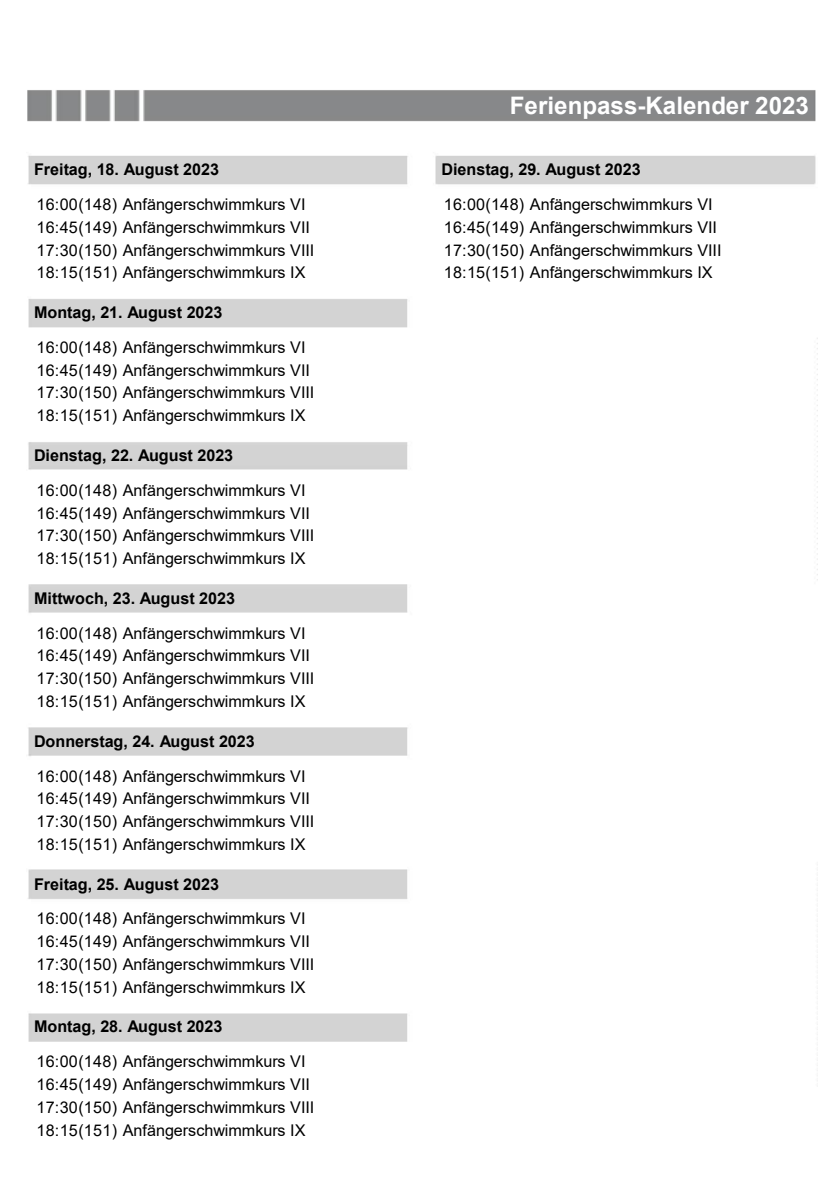
<style>
.page{position:relative;width:840px;height:1191px;background:#fff}
.page>*{position:absolute;margin:0;border:0;box-sizing:border-box;transform-origin:0 0}
.t1{font:700 24px "Arial";color:#fff}
.t2{font:16.2px/22.8px "Arial";color:#000}
.t3{font:700 16.2px "Arial";letter-spacing:-.005em;color:#000}
</style>
<div class="page">
<img style="left:27px;top:90px;width:789px;height:952px">
<h1 class="t1" style="left:509px;top:88px;width:300px">Ferienpass-Kalender 2023</h1>
<p class="t3" style="left:34px;top:158px;width:186px">Freitag, 18. August 2023</p>
<p class="t3" style="left:441px;top:158px;width:201px">Dienstag, 29. August 2023</p>
<p class="t2" style="left:37px;top:193px;width:279px">16:00(148) Anfängerschwimmkurs VI 16:45(149) Anfängerschwimmkurs VII 17:30(150) Anfängerschwimmkurs VIII 18:15(151) Anfängerschwimmkurs IX</p>
<p class="t2" style="left:443px;top:193px;width:279px">16:00(148) Anfängerschwimmkurs VI 16:45(149) Anfängerschwimmkurs VII 17:30(150) Anfängerschwimmkurs VIII 18:15(151) Anfängerschwimmkurs IX</p>
<p class="t3" style="left:34px;top:301px;width:190px">Montag, 21. August 2023</p>
<p class="t2" style="left:37px;top:335px;width:279px">16:00(148) Anfängerschwimmkurs VI 16:45(149) Anfängerschwimmkurs VII 17:30(150) Anfängerschwimmkurs VIII 18:15(151) Anfängerschwimmkurs IX</p>
<p class="t3" style="left:34px;top:444px;width:201px">Dienstag, 22. August 2023</p>
<p class="t2" style="left:37px;top:478px;width:279px">16:00(148) Anfängerschwimmkurs VI 16:45(149) Anfängerschwimmkurs VII 17:30(150) Anfängerschwimmkurs VIII 18:15(151) Anfängerschwimmkurs IX</p>
<p class="t3" style="left:34px;top:587px;width:202px">Mittwoch, 23. August 2023</p>
<p class="t2" style="left:37px;top:621px;width:279px">16:00(148) Anfängerschwimmkurs VI 16:45(149) Anfängerschwimmkurs VII 17:30(150) Anfängerschwimmkurs VIII 18:15(151) Anfängerschwimmkurs IX</p>
<p class="t3" style="left:34px;top:729px;width:222px">Donnerstag, 24. August 2023</p>
<p class="t2" style="left:37px;top:764px;width:279px">16:00(148) Anfängerschwimmkurs VI 16:45(149) Anfängerschwimmkurs VII 17:30(150) Anfängerschwimmkurs VIII 18:15(151) Anfängerschwimmkurs IX</p>
<p class="t3" style="left:34px;top:872px;width:186px">Freitag, 25. August 2023</p>
<p class="t2" style="left:37px;top:907px;width:279px">16:00(148) Anfängerschwimmkurs VI 16:45(149) Anfängerschwimmkurs VII 17:30(150) Anfängerschwimmkurs VIII 18:15(151) Anfängerschwimmkurs IX</p>
<p class="t3" style="left:34px;top:1015px;width:190px">Montag, 28. August 2023</p>
<p class="t2" style="left:37px;top:1050px;width:279px">16:00(148) Anfängerschwimmkurs VI 16:45(149) Anfängerschwimmkurs VII 17:30(150) Anfängerschwimmkurs VIII 18:15(151) Anfängerschwimmkurs IX</p>
</div>
